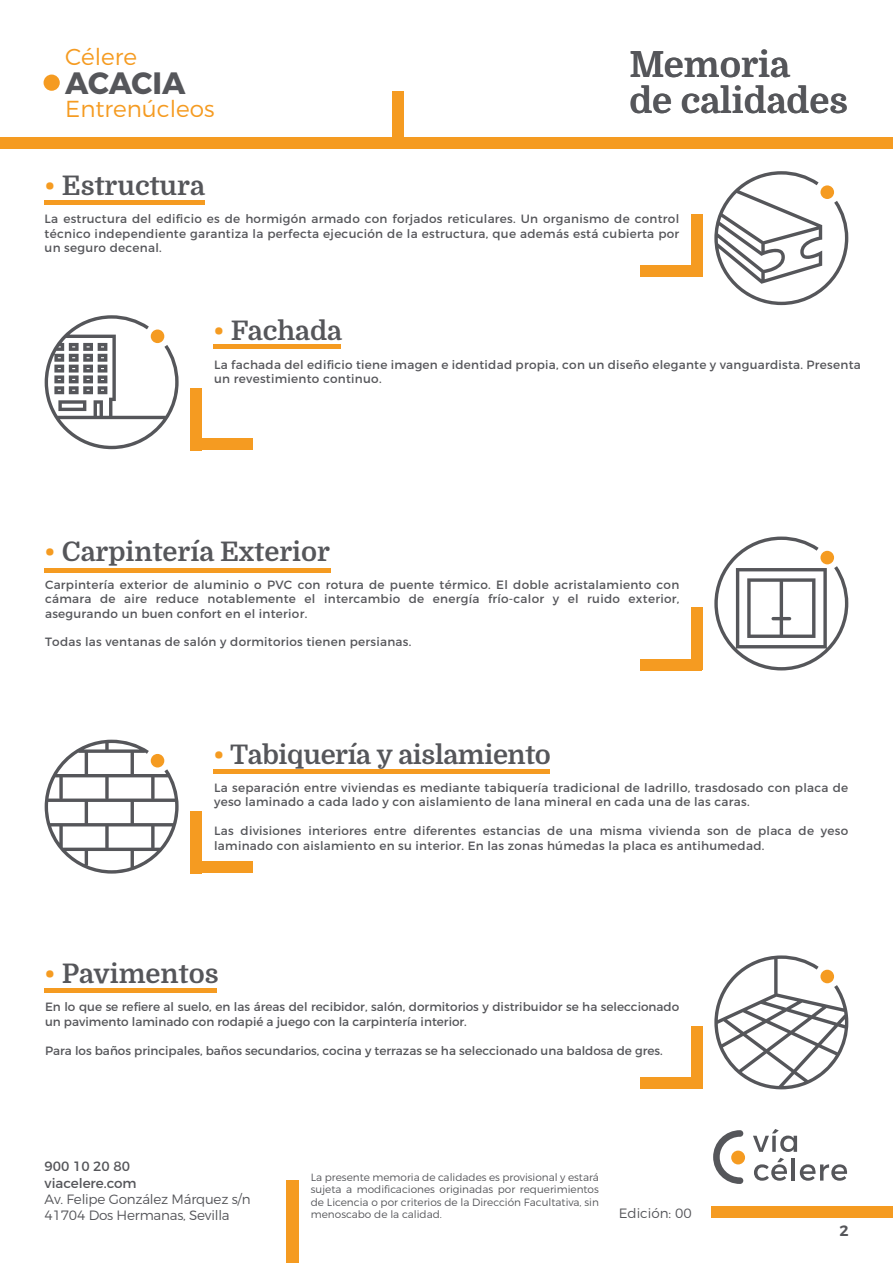
<style>
.page{position:relative;width:893px;height:1263px;background:#fff}
.page>*{position:absolute;margin:0;border:0;box-sizing:border-box;transform-origin:0 0}
.t1{font:700 36px/36px "Domine";color:#55565a}
.t2{font:700 30.9px "Montserrat";letter-spacing:-.01em;color:#55565a}
.t3{font:700 27px "Domine";color:#55565a}
.t4{font:300 23.1px "Montserrat";color:#f59b21}
.t5{font:600 15px "Montserrat";color:#55565a}
.t6{font:300 13.5px/16.2px "Montserrat";letter-spacing:-.015em;color:#55565a}
.t7{font:13.5px/16.2px "Montserrat";color:#55565a}
.t8{font:12px/14.4px "Montserrat";letter-spacing:.02em;color:#55565a}
.t9{font:12px/14.4px "Montserrat";color:#55565a}
.t10{font:300 10.5px/12.6px "Montserrat";color:#55565a;text-align:justify}
.s1{color:#f59b21}
</style>
<div class="page">
<div style="left:0;top:137px;width:893px;height:12px;background:#f59b21"></div>
<div style="left:712px;top:1206px;width:181px;height:12px;background:#f59b21"></div>
<div style="left:392px;top:92px;width:12px;height:46px;background:#f59b21"></div>
<div style="left:287px;top:1181px;width:12px;height:82px;background:#f59b21"></div>
<hr style="left:213px;top:345px;width:128px;height:4px;background:#f59b21">
<svg style="left:45px;top:315px;width:134px;height:134px"></svg>
<div style="left:190px;top:388px;width:12px;height:62px;background:#f59b21"></div>
<div style="left:190px;top:438px;width:62px;height:12px;background:#f59b21"></div>
<div style="left:190px;top:811px;width:12px;height:62px;background:#f59b21"></div>
<div style="left:190px;top:861px;width:62px;height:12px;background:#f59b21"></div>
<hr style="left:45px;top:201px;width:160px;height:4px;background:#f59b21">
<svg style="left:714px;top:171px;width:134px;height:134px"></svg>
<div style="left:640px;top:265px;width:62px;height:12px;background:#f59b21"></div>
<div style="left:691px;top:215px;width:11px;height:62px;background:#f59b21"></div>
<div style="left:640px;top:1077px;width:62px;height:12px;background:#f59b21"></div>
<div style="left:691px;top:1027px;width:11px;height:62px;background:#f59b21"></div>
<div style="left:640px;top:659px;width:62px;height:12px;background:#f59b21"></div>
<div style="left:691px;top:608px;width:11px;height:62px;background:#f59b21"></div>
<hr style="left:213px;top:769px;width:337px;height:4px;background:#f59b21">
<svg style="left:44px;top:740px;width:135px;height:134px"></svg>
<hr style="left:45px;top:568px;width:286px;height:4px;background:#f59b21">
<svg style="left:714px;top:536px;width:134px;height:134px"></svg>
<hr style="left:45px;top:989px;width:172px;height:4px;background:#f59b21">
<svg style="left:714px;top:955px;width:134px;height:134px"></svg>
<svg style="left:753px;top:1129px;width:44px;height:23px"></svg>
<svg style="left:754px;top:1158px;width:33px;height:23px"></svg>
<hr style="left:792px;top:1158px;width:3px;height:22px;background:#55565a">
<svg style="left:800px;top:1164px;width:47px;height:17px"></svg>
<div style="left:731px;top:1150px;width:14px;height:14px;background:#f59b21;border-radius:50%"></div>
<svg style="left:713px;top:1130px;width:30px;height:54px"></svg>
<div style="left:44px;top:75px;width:16px;height:16px;background:#f59b21;border-radius:50%"></div>
<h3 class="t4" style="left:65px;top:43px;width:73px">Célere</h3>
<h2 class="t2" style="left:65px;top:63px;width:122px">ACACIA</h2>
<h3 class="t4" style="left:65px;top:94px;width:151px">Entrenúcleos</h3>
<h3 class="t3" style="left:45px;top:171px;width:162px"><span class="s1">•</span> Estructura</h3>
<h1 class="t1" style="left:629px;top:47px;width:220px">Memoria<br>de calidades</h1>
<p class="t8" style="left:45px;top:212px;width:636px;text-align:justify">La estructura del edificio es de hormigón armado con forjados reticulares. Un organismo de control técnico independiente garantiza la perfecta ejecución de la estructura, que además está cubierta por un seguro decenal.</p>
<h3 class="t3" style="left:213px;top:315px;width:130px"><span class="s1">•</span> Fachada</h3>
<p class="t8" style="left:214px;top:357px;width:648px">La fachada del edificio tiene imagen e identidad propia, con un diseño elegante y vanguardista. Presenta un revestimiento continuo.</p>
<h3 class="t3" style="left:45px;top:536px;width:287px"><span class="s1">•</span> Carpintería Exterior</h3>
<p class="t8" style="left:45px;top:577px;width:636px;text-align:justify">Carpintería exterior de aluminio o PVC con rotura de puente térmico. El doble acristalamiento con cámara de aire reduce notablemente el intercambio de energía frío-calor y el ruido exterior, asegurando un buen confort en el interior.</p>
<p class="t8" style="left:45px;top:635px;width:368px">Todas las ventanas de salón y dormitorios tienen persianas.</p>
<h3 class="t3" style="left:213px;top:740px;width:339px"><span class="s1">•</span> Tabiquería y aislamiento</h3>
<p class="t8" style="left:214px;top:780px;width:636px">La separación entre viviendas es mediante tabiquería tradicional de ladrillo, trasdosado con placa de yeso laminado a cada lado y con aislamiento de lana mineral en cada una de las caras.</p>
<p class="t8" style="left:214px;top:824px;width:636px">Las divisiones interiores entre diferentes estancias de una misma vivienda son de placa de yeso laminado con aislamiento en su interior. En las zonas húmedas la placa es antihumedad.</p>
<h3 class="t3" style="left:45px;top:959px;width:176px"><span class="s1">•</span> Pavimentos</h3>
<p class="t9" style="left:45px;top:1000px;width:636px">En lo que se refiere al suelo, en las áreas del recibidor, salón, dormitorios y distribuidor se ha seleccionado un pavimento laminado con rodapié a juego con la carpintería interior.</p>
<p class="t9" style="left:45px;top:1043px;width:619px">Para los baños principales, baños secundarios, cocina y terrazas se ha seleccionado una baldosa de gres.</p>
<p class="t7" style="left:45px;top:1158px;width:94px">900 10 20 80 viacelere.com</p>
<p class="t6" style="left:45px;top:1190px;width:207px">Av. Felipe González Márquez s/n<br>41704 Dos Hermanas, Sevilla</p>
<p class="t10" style="left:311px;top:1170px;width:290px">La presente memoria de calidades es provisional y estará sujeta a modificaciones originadas por requerimientos de Licencia o por criterios de la Dirección Facultativa, sin menoscabo de la calidad.</p>
<p class="t6" style="left:619px;top:1205px;width:74px">Edición: 00</p>
<p class="t5" style="left:839px;top:1221px;width:11px">2</p>
</div>
